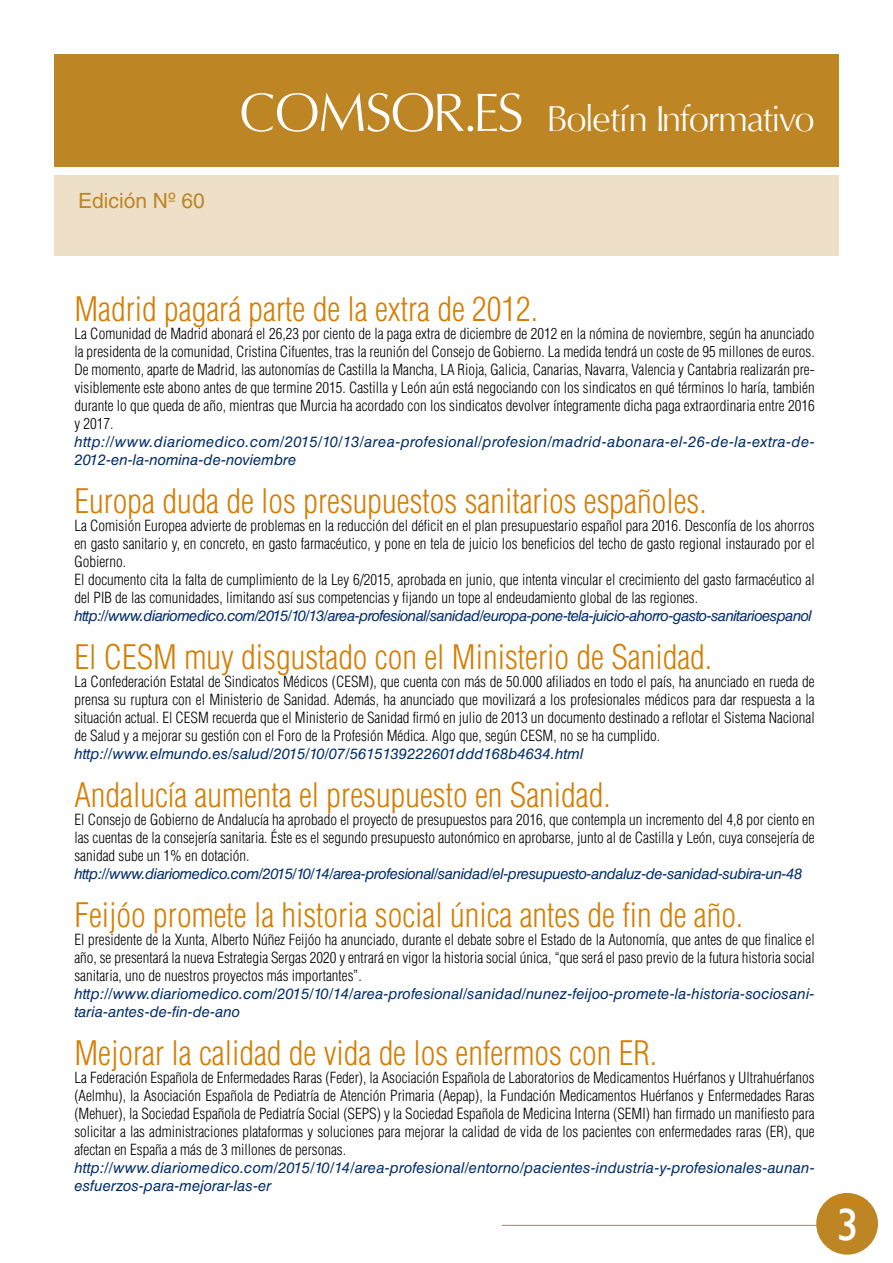
<style>
.page{position:relative;width:893px;height:1263px;background:#fff}
.page>*{position:absolute;margin:0;border:0;box-sizing:border-box;transform-origin:0 0}
.t1{font:45px "Gill Sans";color:#fff}
.t2{font:36px "Oregon LDO Book";color:#fff}
.t3{font:300 condensed 33px "Helvetica LT Std";color:#d47e05}
.t4{font:21px "Helvetica LT Std";color:#bd8524}
.t5{font:300 condensed 15px/18px "Helvetica LT Std";color:#000;text-align:justify}
.t6{font:italic 15px/18px "Helvetica LT Std";color:#002c69}
.t7{font:italic 15px/18px "Helvetica LT Std";letter-spacing:.025em;color:#002c69}
.t8{font:italic 15px "Helvetica LT Std";letter-spacing:-.04em;color:#002c69}
.t9{font:italic 15px "Helvetica LT Std";letter-spacing:-.03em;color:#002c69}
.t10{font:10.5px "Gill Sans";color:#d47e05}
.s1{font-size:54px}
</style>
<div class="page">
<div style="left:818px;top:1194px;width:58px;height:59px;background:#bd8524;border-radius:50%"></div>
<div style="left:816px;top:1193px;width:62px;height:61px;border:3px solid #bd8524;border-radius:50%"></div>
<hr style="left:502px;top:1225px;width:316px;height:1px;background:#bd8524">
<div style="left:54px;top:54px;width:785px;height:113px;background:#bd8524"></div>
<div style="left:54px;top:175px;width:785px;height:81px;background:#eee0c8"></div>
<h3 class="t4" style="left:78px;top:189px;width:128px">Edición Nº 60</h3>
<h2 class="t2" style="left:240px;top:98px;width:576px"><span class="s1">COMSOR.ES</span> Boletín Informativo</h2>
<h3 class="t3" style="left:74px;top:288px;width:465px">Madrid pagará parte de la extra de 2012.</h3>
<p class="t5" style="left:74px;top:324px;width:742px">La Comunidad de Madrid abonará el 26,23 por ciento de la paga extra de diciembre de 2012 en la nómina de noviembre, según ha anunciado la presidenta de la comunidad, Cristina Cifuentes, tras la reunión del Consejo de Gobierno. La medida tendrá un coste de 95 millones de euros.<br>De momento, aparte de Madrid, las autonomías de Castilla la Mancha, LA Rioja, Galicia, Canarias, Navarra, Valencia y Cantabria realizarán pre&shy;visiblemente este abono antes de que termine 2015. Castilla y León aún está negociando con los sindicatos en qué términos lo haría, también durante lo que queda de año, mientras que Murcia ha acordado con los sindicatos devolver íntegramente dicha paga extraordinaria entre 2016 y 2017.</p>
<p class="t7" style="left:74px;top:432px;width:742px">http://www.diariomedico.com/2015/10/13/area-profesional/profesion/madrid-abonara-el-26-de-la-extra-de-<br>2012-en-la-nomina-de-noviembre</p>
<h3 class="t3" style="left:74px;top:480px;width:634px">Europa duda de los presupuestos sanitarios españoles.</h3>
<p class="t5" style="left:74px;top:516px;width:742px;text-align:left">La Comisión Europea advierte de problemas en la reducción del déficit en el plan presupuestario español para 2016. Desconfía de los ahorros en gasto sanitario y, en concreto, en gasto farmacéutico, y pone en tela de juicio los beneficios del techo de gasto regional instaurado por el Gobierno.<br>El documento cita la falta de cumplimiento de la Ley 6/2015, aprobada en junio, que intenta vincular el crecimiento del gasto farmacéutico al del PIB de las comunidades, limitando así sus competencias y fijando un tope al endeudamiento global de las regiones.</p>
<p class="t8" style="left:74px;top:607px;width:739px">http://www.diariomedico.com/2015/10/13/area-profesional/sanidad/europa-pone-tela-juicio-ahorro-gasto-sanitarioespanol</p>
<h3 class="t3" style="left:74px;top:636px;width:639px">El CESM muy disgustado con el Ministerio de Sanidad.</h3>
<p class="t5" style="left:74px;top:672px;width:742px">La Confederación Estatal de Sindicatos Médicos (CESM), que cuenta con más de 50.000 afiliados en todo el país, ha anunciado en rueda de prensa su ruptura con el Ministerio de Sanidad. Además, ha anunciado que movilizará a los profesionales médicos para dar respuesta a la situación actual. El CESM recuerda que el Ministerio de Sanidad firmó en julio de 2013 un documento destinado a reflotar el Sistema Nacional de Salud y a mejorar su gestión con el Foro de la Profesión Médica. Algo que, según CESM, no se ha cumplido.</p>
<p class="t6" style="left:74px;top:744px;width:510px">http://www.elmundo.es/salud/2015/10/07/5615139222601ddd168b4634.html</p>
<h3 class="t3" style="left:74px;top:774px;width:538px">Andalucía aumenta el presupuesto en Sanidad.</h3>
<p class="t5" style="left:74px;top:810px;width:742px">El Consejo de Gobierno de Andalucía ha aprobado el proyecto de presupuestos para 2016, que contempla un incremento del 4,8 por ciento en las cuentas de la consejería sanitaria. Éste es el segundo presupuesto autonómico en aprobarse, junto al de Castilla y León, cuya consejería de sanidad sube un 1% en dotación.</p>
<p class="t9" style="left:74px;top:865px;width:729px">http://www.diariomedico.com/2015/10/14/area-profesional/sanidad/el-presupuesto-andaluz-de-sanidad-subira-un-48</p>
<h3 class="t3" style="left:74px;top:894px;width:670px">Feijóo promete la historia social única antes de fin de año.</h3>
<p class="t5" style="left:74px;top:930px;width:742px">El presidente de la Xunta, Alberto Núñez Feijóo ha anunciado, durante el debate sobre el Estado de la Autonomía, que antes de que finalice el año, se presentará la nueva Estrategia Sergas 2020 y entrará en vigor la historia social única, “que será el paso previo de la futura historia social sanitaria, uno de nuestros proyectos más importantes”.</p>
<p class="t6" style="left:74px;top:984px;width:741px">http://www.diariomedico.com/2015/10/14/area-profesional/sanidad/nunez-feijoo-promete-la-historia-sociosani&shy;taria-antes-de-fin-de-ano</p>
<h3 class="t3" style="left:74px;top:1032px;width:584px">Mejorar la calidad de vida de los enfermos con ER.</h3>
<p class="t5" style="left:74px;top:1068px;width:742px">La Federación Española de Enfermedades Raras (Feder), la Asociación Española de Laboratorios de Medicamentos Huérfanos y Ultrahuérfanos (Aelmhu), la Asociación Española de Pediatría de Atención Primaria (Aepap), la Fundación Medicamentos Huérfanos y Enfermedades Raras (Mehuer), la Sociedad Española de Pediatría Social (SEPS) y la Sociedad Española de Medicina Interna (SEMI) han firmado un manifiesto para solicitar a las administraciones plataformas y soluciones para mejorar la calidad de vida de los pacientes con enfermedades raras (ER), que afectan en España a más de 3 millones de personas.</p>
<p class="t6" style="left:74px;top:1158px;width:742px">http://www.diariomedico.com/2015/10/14/area-profesional/entorno/pacientes-industria-y-profesionales-aunan&shy;esfuerzos-para-mejorar-las-er</p>
<p class="t10" style="left:829px;top:1195px;width:38px">PAGINA</p>
<h1 class="t1" style="left:836px;top:1198px;width:24px">3</h1>
</div>
